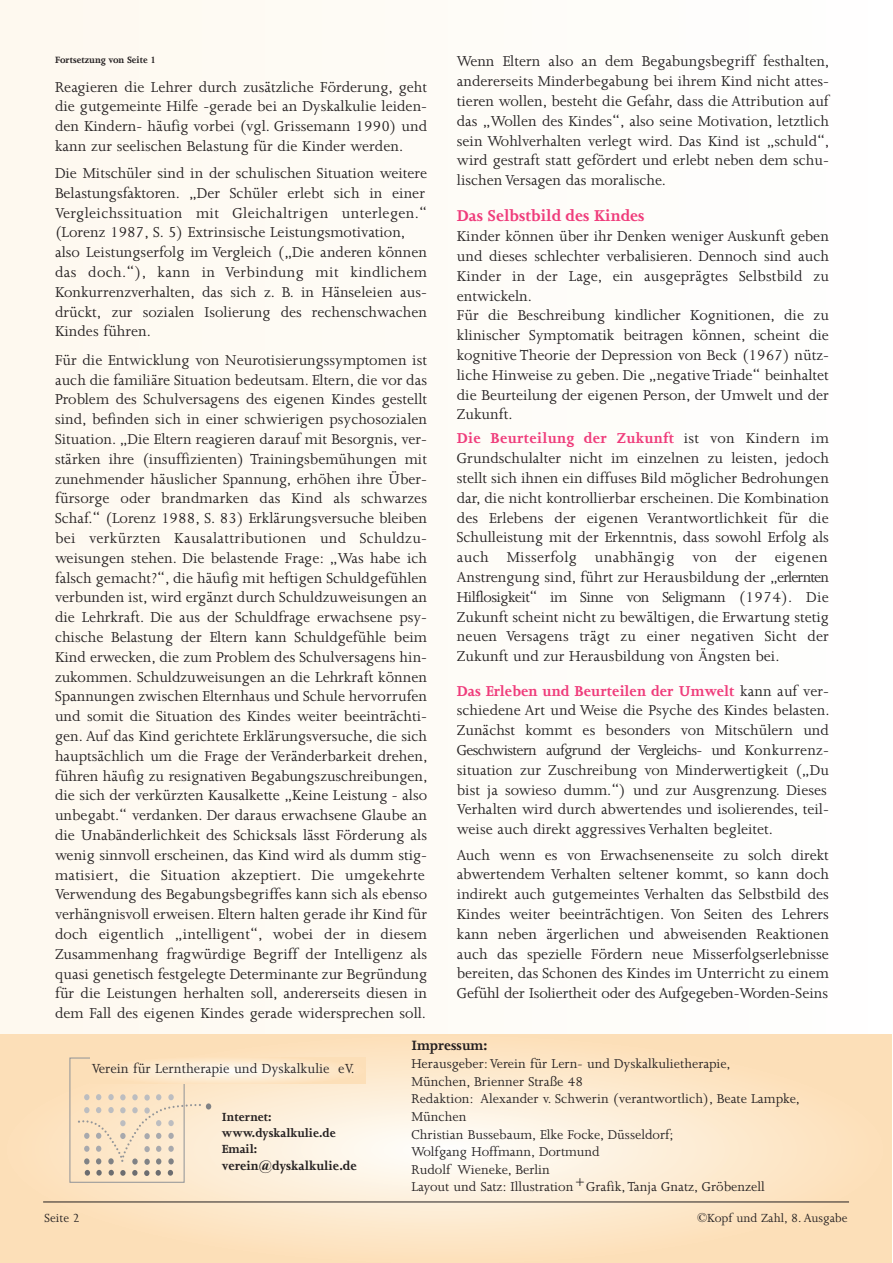
<style>
.page{position:relative;width:893px;height:1263px;background:#fefbf6}
.page>*{position:absolute;margin:0;border:0;box-sizing:border-box;transform-origin:0 0}
.t1{font:700 18px "Joanna";color:#ef3c7b}
.t2{font:16.5px/19.8px "Joanna";color:#231f20;text-align:justify}
.t3{font:700 15.45px "Joanna";color:#231f20}
.t4{font:15.15px "Joanna";color:#231f20}
.t5{font:14.7px/17.5px "Joanna";color:#231f20}
.t6{font:700 14.25px "Joanna";color:#231f20}
.t7{font:700 13.5px/16.2px "Joanna";color:#231f20}
.t8{font:13.5px "Joanna";color:#231f20}
.t9{font:700 10.5px "Joanna";color:#231f20}
.s1{font-weight:700;color:#ef3c7b}
</style>
<div class="page">
<svg style="left:0;top:1034px;width:892px;height:229px;background:#fce6c9"></svg>
<hr style="left:43px;top:1201px;width:806px;height:1px;background:#231f20">
<div style="left:69px;top:1057px;width:116px;height:126px;border:1px solid #939598"></div>
<svg style="left:91px;top:1057px;width:275px;height:27px;background:#fce7cb"></svg>
<svg style="left:77px;top:1094px;width:134px;height:82px;background:#f1dfc5"></svg>
<p class="t9" style="left:55px;top:55px;width:103px">Fortsetzung von Seite 1</p>
<p class="t2" style="left:55px;top:78px;width:374px">Reagieren die Lehrer durch zusätzliche Förderung, geht die gutgemeinte Hilfe -gerade bei an Dyskalkulie leiden&shy;den Kindern- häufig vorbei (vgl. Grissemann 1990) und kann zur seelischen Belastung für die Kinder werden.</p>
<p class="t2" style="left:55px;top:164px;width:374px;text-align:left">Die Mitschüler sind in der schulischen Situation weitere Belastungsfaktoren. „Der Schüler erlebt sich in einer Vergleichssituation mit Gleichaltrigen unterlegen.“ (Lorenz 1987, S. 5) Extrinsische Leistungsmotivation, also Leistungserfolg im Vergleich („Die anderen können das doch.“), kann in Verbindung mit kindlichem Konkurrenzverhalten, das sich z. B. in Hänseleien aus&shy;drückt, zur sozialen Isolierung des rechenschwachen Kindes führen.</p>
<p class="t2" style="left:55px;top:351px;width:374px;text-align:left">Für die Entwicklung von Neurotisierungssymptomen ist auch die familiäre Situation bedeutsam. Eltern, die vor das Problem des Schulversagens des eigenen Kindes gestellt sind, befinden sich in einer schwierigen psychosozialen Situation. „Die Eltern reagieren darauf mit Besorgnis, ver&shy;stärken ihre (insuffizienten) Trainingsbemühungen mit zunehmender häuslicher Spannung, erhöhen ihre Über&shy;fürsorge oder brandmarken das Kind als schwarzes Schaf.“ (Lorenz 1988, S. 83) Erklärungsversuche bleiben bei verkürzten Kausalattributionen und Schuldzu&shy;weisungen stehen. Die belastende Frage: „Was habe ich falsch gemacht?“, die häufig mit heftigen Schuldgefühlen verbunden ist, wird ergänzt durch Schuldzuweisungen an die Lehrkraft. Die aus der Schuldfrage erwachsene psy&shy;chische Belastung der Eltern kann Schuldgefühle beim Kind erwecken, die zum Problem des Schulversagens hin&shy;zukommen. Schuldzuweisungen an die Lehrkraft können Spannungen zwischen Elternhaus und Schule hervorrufen und somit die Situation des Kindes weiter beeinträchti&shy;gen. Auf das Kind gerichtete Erklärungsversuche, die sich hauptsächlich um die Frage der Veränderbarkeit drehen, führen häufig zu resignativen Begabungszuschreibungen, die sich der verkürzten Kausalkette „Keine Leistung - also unbegabt.“ verdanken. Der daraus erwachsene Glaube an die Unabänderlichkeit des Schicksals lässt Förderung als wenig sinnvoll erscheinen, das Kind wird als dumm stig&shy;matisiert, die Situation akzeptiert. Die umgekehrte Verwendung des Begabungsbegriffes kann sich als ebenso verhängnisvoll erweisen. Eltern halten gerade ihr Kind für doch eigentlich „intelligent“, wobei der in diesem Zusammenhang fragwürdige Begriff der Intelligenz als quasi genetisch festgelegte Determinante zur Begründung für die Leistungen herhalten soll, andererseits diesen in dem Fall des eigenen Kindes gerade widersprechen soll.</p>
<p class="t2" style="left:457px;top:53px;width:374px">Wenn Eltern also an dem Begabungsbegriff festhalten, andererseits Minderbegabung bei ihrem Kind nicht attes&shy;tieren wollen, besteht die Gefahr, dass die Attribution auf das „Wollen des Kindes“, also seine Motivation, letztlich sein Wohlverhalten verlegt wird. Das Kind ist „schuld“, wird gestraft statt gefördert und erlebt neben dem schu&shy;lischen Versagen das moralische.</p>
<p class="t1" style="left:457px;top:208px;width:189px">Das Selbstbild des Kindes</p>
<p class="t2" style="left:457px;top:228px;width:374px;text-align:left">Kinder können über ihr Denken weniger Auskunft geben und dieses schlechter verbalisieren. Dennoch sind auch Kinder in der Lage, ein ausgeprägtes Selbstbild zu entwickeln.<br>Für die Beschreibung kindlicher Kognitionen, die zu klinischer Symptomatik beitragen können, scheint die kognitive Theorie der Depression von Beck (1967) nütz&shy;liche Hinweise zu geben. Die „negativeTriade“ beinhaltet die Beurteilung der eigenen Person, der Umwelt und der Zukunft.</p>
<p class="t2" style="left:457px;top:430px;width:374px"><span class="s1">Die Beurteilung der Zukunft</span> ist von Kindern im Grundschulalter nicht im einzelnen zu leisten, jedoch stellt sich ihnen ein diffuses Bild möglicher Bedrohungen dar, die nicht kontrollierbar erscheinen. Die Kombination des Erlebens der eigenen Verantwortlichkeit für die Schulleistung mit der Erkenntnis, dass sowohl Erfolg als auch Misserfolg unabhängig von der eigenen Anstrengung sind, führt zur Herausbildung der „erlernten Hilflosigkeit“ im Sinne von Seligmann (1974). Die Zukunft scheint nicht zu bewältigen, die Erwartung stetig neuen Versagens trägt zu einer negativen Sicht der Zukunft und zur Herausbildung von Ängsten bei.</p>
<p class="t2" style="left:457px;top:682px;width:374px;text-align:left"><span class="s1">Das Erleben und Beurteilen der Umwelt</span> kann auf ver&shy;schiedene Art und Weise die Psyche des Kindes belasten.<br>Zunächst kommt es besonders von Mitschülern und Geschwistern aufgrund der Vergleichs- und Konkurrenz&shy;situation zur Zuschreibung von Minderwertigkeit („Du bist ja sowieso dumm.“) und zur Ausgrenzung. Dieses Verhalten wird durch abwertendes und isolierendes, teil&shy;weise auch direkt aggressives Verhalten begleitet.</p>
<p class="t2" style="left:457px;top:846px;width:374px">Auch wenn es von Erwachsenenseite zu solch direkt abwertendem Verhalten seltener kommt, so kann doch indirekt auch gutgemeintes Verhalten das Selbstbild des Kindes weiter beeinträchtigen. Von Seiten des Lehrers kann neben ärgerlichen und abweisenden Reaktionen auch das spezielle Fördern neue Misserfolgserlebnisse bereiten, das Schonen des Kindes im Unterricht zu einem Gefühl der Isoliertheit oder des Aufgegeben-Worden-Seins</p>
<p class="t4" style="left:92px;top:1063px;width:264px">Verein für Lerntherapie und Dyskalkulie eV.</p>
<p class="t7" style="left:222px;top:1110px;width:115px">Internet: www.dyskalkulie.de<br>Email:</p>
<p class="t6" style="left:222px;top:1160px;width:136px">verein@dyskalkulie.de</p>
<p class="t3" style="left:411px;top:1039px;width:78px">Impressum:</p>
<p class="t5" style="left:411px;top:1056px;width:390px">Herausgeber:Verein für Lern- und Dyskalkulietherapie,<br>München, Brienner Straße 48<br>Redaktion: Alexander v. Schwerin (verantwortlich), Beate Lampke, München<br>Christian Bussebaum, Elke Focke, Düsseldorf;<br>Wolfgang Hoffmann, Dortmund<br>Rudolf Wieneke, Berlin<br>Layout und Satz: Illustration+Grafik,Tanja Gnatz, Gröbenzell</p>
<p class="t8" style="left:45px;top:1213px;width:37px">Seite 2</p>
<p class="t8" style="left:697px;top:1213px;width:152px">©Kopf und Zahl, 8. Ausgabe</p>
</div>
